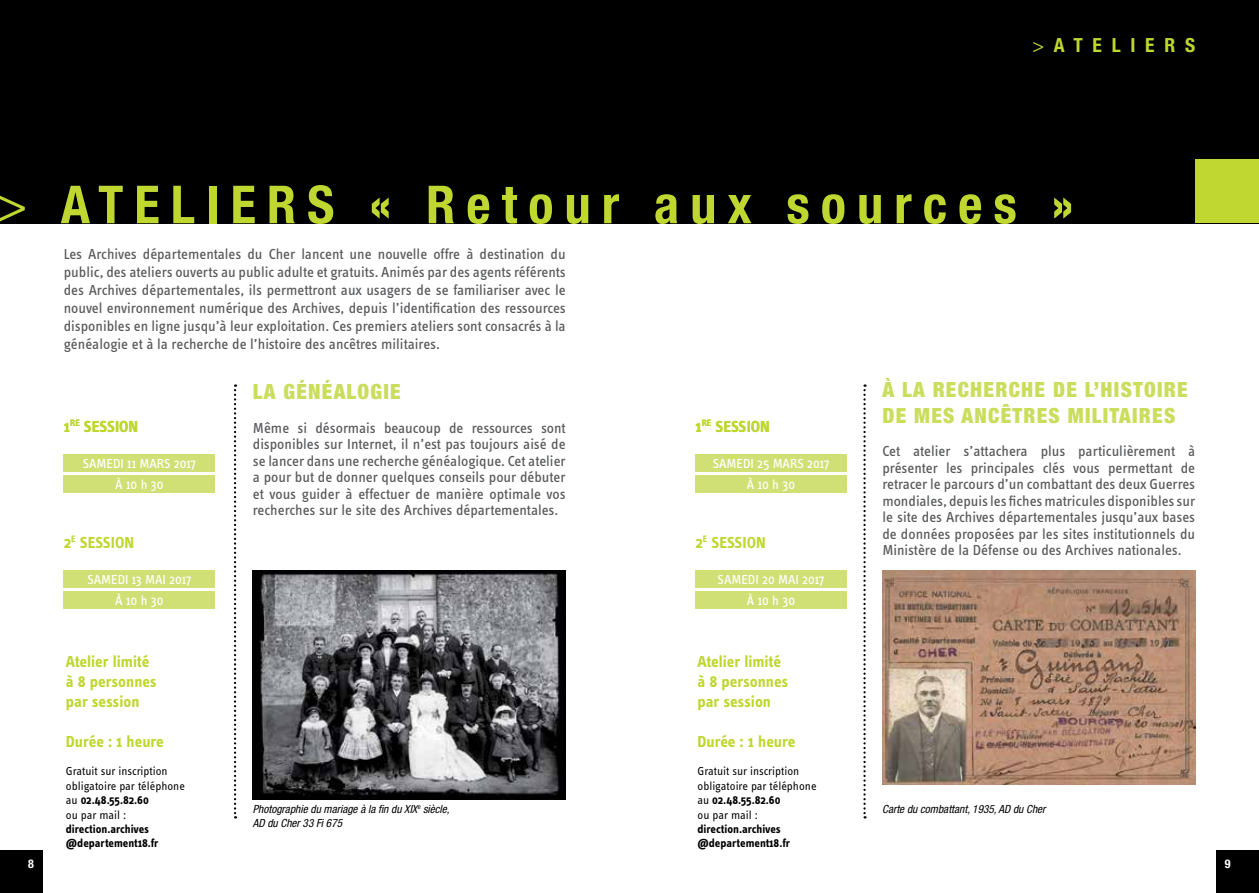
<style>
.page{position:relative;width:1259px;height:893px;background:#fff}
.page>*{position:absolute;margin:0;border:0;box-sizing:border-box;transform-origin:0 0}
.t1{font:700 condensed 52.5px "Helvetica Neue LT Std";letter-spacing:.21em;color:#bfd730}
.t2{font:900 condensed 21px/25.2px "Helvetica Neue LT Std";letter-spacing:.06em;color:#cbdd5d}
.t3{font:700 condensed 19.5px "Helvetica Neue LT Std";letter-spacing:.5em;color:#bfd730}
.t4{font:700 16.5px/19.8px "Info Text";color:#bfd730}
.t5{font:15px/16.5px "Info Text";color:#58595b;text-align:justify}
.t6{font:13.5px/20.4px "Info Text";letter-spacing:-.005em;color:#fff;text-align:center}
.t7{font:12px/14.4px "Info Text";color:#000}
.t8{font:700 12px/14.4px "Info Text";color:#000}
.t9{font:700 condensed 12px "Helvetica Neue LT Std";color:#fff}
.t10{font:italic condensed 11.25px "Helvetica Neue LT Std";color:#000}
.s1{font-weight:400}
.s2{font-weight:700}
</style>
<div class="page">
<div style="left:0;top:0;width:1259px;height:223px;background:#000"></div>
<svg style="left:863px;top:384px;width:2px;height:434px"></svg>
<div style="left:1195px;top:159px;width:64px;height:64px;background:#bfd730"></div>
<svg style="left:234px;top:384px;width:2px;height:434px"></svg>
<svg style="left:0;top:196px;width:25px;height:25px"></svg>
<div style="left:64px;top:570px;width:151px;height:18px;background:#d1e074"></div>
<div style="left:64px;top:591px;width:151px;height:18px;background:#d1e074"></div>
<img style="left:253px;top:570px;width:313px;height:229px">
<div style="left:64px;top:454px;width:151px;height:18px;background:#d1e074"></div>
<div style="left:64px;top:475px;width:151px;height:17px;background:#d1e074"></div>
<div style="left:695px;top:570px;width:151px;height:18px;background:#d1e074"></div>
<div style="left:695px;top:591px;width:151px;height:18px;background:#d1e074"></div>
<div style="left:695px;top:454px;width:151px;height:18px;background:#d1e074"></div>
<div style="left:695px;top:475px;width:151px;height:17px;background:#d1e074"></div>
<img style="left:882px;top:570px;width:313px;height:214px">
<div style="left:0;top:850px;width:43px;height:43px;background:#000"></div>
<div style="left:1216px;top:850px;width:43px;height:43px;background:#000"></div>
<h3 class="t3" style="left:1032px;top:33px;width:164px"><span class="s1">&gt;</span>ATELIERS</h3>
<h1 class="t1" style="left:61px;top:173px;width:1014px">ATELIERS « Retour aux sources »</h1>
<p class="t5" style="left:64px;top:245px;width:503px;line-height:18px">Les Archives départementales du Cher lancent une nouvelle offre à destination du public, des ateliers ouverts au public adulte et gratuits. Animés par des agents référents des Archives départementales, ils permettront aux usagers de se familiariser avec le nouvel environnement numérique des Archives, depuis l’identification des ressources disponibles en ligne jusqu’à leur exploitation. Ces premiers ateliers sont consacrés à la généalogie et à la recherche de l’histoire des ancêtres militaires.</p>
<h2 class="t2" style="left:253px;top:379px;width:149px">LA GÉNÉALOGIE</h2>
<p class="t5" style="left:253px;top:420px;width:314px">Même si désormais beaucoup de ressources sont disponibles sur Internet, il n’est pas toujours aisé de se lancer dans une recherche généalogique. Cet atelier a pour but de donner quelques conseils pour débuter et vous guider à effectuer de manière optimale vos recherches sur le site des Archives départementales.</p>
<p class="t4" style="left:64px;top:416px;width:76px">1<sup>RE</sup> SESSION</p>
<p class="t6" style="left:83px;top:454px;width:115px">SAMEDI 11 MARS 2017<br>À 10 h 30</p>
<p class="t6" style="left:750px;top:454px;width:44px;text-align:left;text-indent:9px">11<br>À 10H30</p>
<p class="t4" style="left:695px;top:416px;width:76px">1<sup>RE</sup> SESSION</p>
<p class="t6" style="left:713px;top:454px;width:118px">SAMEDI 25 MARS 2017<br>À 10 h 30</p>
<p class="t6" style="left:118px;top:474px;width:44px">À 10H30</p>
<p class="t4" style="left:64px;top:532px;width:72px">2<sup>E</sup> SESSION</p>
<p class="t6" style="left:87px;top:570px;width:105px">SAMEDI 13 MAI 2017<br>À 10 h 30</p>
<p class="t4" style="left:695px;top:532px;width:72px">2<sup>E</sup> SESSION</p>
<p class="t6" style="left:717px;top:570px;width:108px">SAMEDI 20 MAI 2017<br>À 10 h 30</p>
<h2 class="t2" style="left:882px;top:377px;width:307px">À LA RECHERCHE DE L’HISTOIRE<br>DE MES ANCÊTRES MILITAIRES</h2>
<p class="t5" style="left:882px;top:443px;width:314px">Cet atelier s’attachera plus particulièrement à présenter les principales clés vous permettant de retracer le parcours d’un combattant des deux Guerres mondiales, depuis les fiches matricules disponibles sur le site des Archives départementales jusqu’aux bases de données proposées par les sites institutionnels du Ministère de la Défense ou des Archives nationales.</p>
<p class="t4" style="left:66px;top:652px;width:92px">Atelier limité à 8 personnes par session</p>
<p class="t4" style="left:66px;top:731px;width:99px">Durée : 1 heure</p>
<p class="t7" style="left:66px;top:764px;width:120px">Gratuit sur inscription obligatoire par téléphone au <span class="s2">02.48.55.82.60<br></span>ou par mail :</p>
<p class="t8" style="left:66px;top:822px;width:94px">direction.archives @departement18.fr</p>
<p class="t4" style="left:697px;top:652px;width:92px">Atelier limité à 8 personnes par session</p>
<p class="t4" style="left:697px;top:731px;width:99px">Durée : 1 heure</p>
<p class="t7" style="left:697px;top:764px;width:120px">Gratuit sur inscription obligatoire par téléphone au <span class="s2">02.48.55.82.60<br></span>ou par mail :</p>
<p class="t8" style="left:697px;top:822px;width:94px">direction.archives @departement18.fr</p>
<p class="t10" style="left:253px;top:803px;width:198px">Photographie du mariage à la fin du XIX<sup>e</sup> siècle,</p>
<p class="t10" style="left:882px;top:803px;width:165px">Carte du combattant, 1935, AD du Cher</p>
<p class="t10" style="left:253px;top:816px;width:91px">AD du Cher 33 Fi 675</p>
<p class="t9" style="left:28px;top:856px;width:7px">8</p>
<p class="t9" style="left:1225px;top:856px;width:7px">9</p>
</div>
